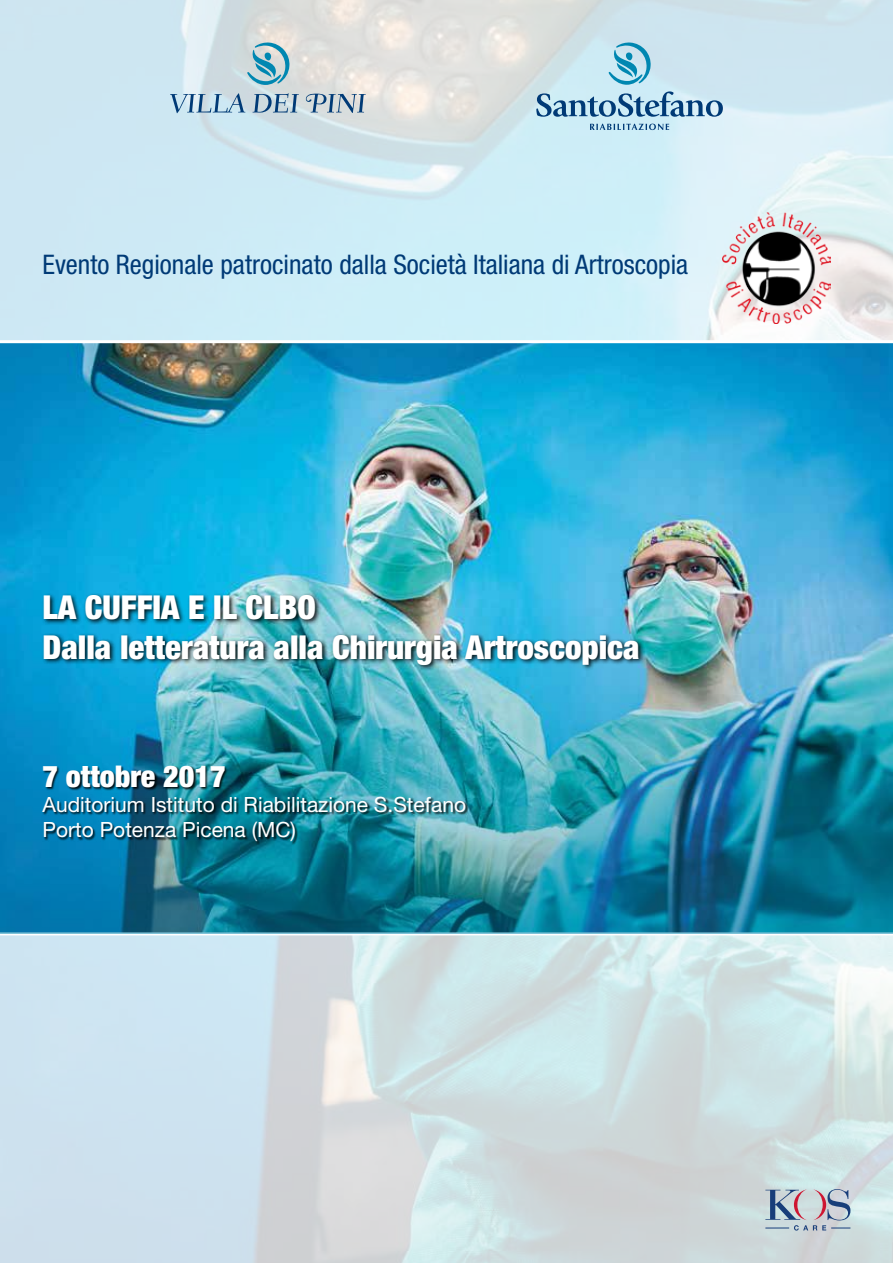
<style>
.page{position:relative;width:893px;height:1263px;background:#fff}
.page>*{position:absolute;margin:0;border:0;box-sizing:border-box;transform-origin:0 0}
.t1{font:900 condensed 33px/39.6px "Helvetica Neue LT Std";color:#fff}
.t2{font:900 condensed 30px "Helvetica Neue LT Std";color:#fff}
.t3{font:condensed 27px "Helvetica Neue LT Std";color:#003a76}
.t4{font:21px/25.2px "Helvetica Neue LT Std";color:#fff}
</style>
<div class="page">
<img style="left:0;top:0;width:893px;height:1263px">
<img style="left:0;top:342px;width:893px;height:592px">
<svg style="left:765px;top:1189px;width:85px;height:41px;background:#aeb4c2"></svg>
<div style="left:42px;top:592px;width:603px;height:79px;background:#000;opacity:.9"></div>
<div style="left:43px;top:766px;width:426px;height:79px;background:#000;opacity:.9"></div>
<svg style="left:247px;top:43px;width:43px;height:42px;background:#90bfcc"></svg>
<svg style="left:170px;top:93px;width:75px;height:20px"></svg>
<svg style="left:253px;top:93px;width:46px;height:20px"></svg>
<svg style="left:306px;top:94px;width:60px;height:19px"></svg>
<img style="left:722px;top:213px;width:108px;height:110px">
<svg style="left:590px;top:124px;width:79px;height:6px"></svg>
<svg style="left:609px;top:43px;width:42px;height:42px;background:#87c6dc"></svg>
<svg style="left:536px;top:91px;width:187px;height:26px;background:#8eb4cd"></svg>
<p class="t3" style="left:43px;top:249px;width:647px">Evento Regionale patrocinato dalla Società Italiana di Artroscopia</p>
<h1 class="t1" style="left:43px;top:587px;width:599px">LA CUFFIA E IL CLBO<br>Dalla letteratura alla Chirurgia Artroscopica</h1>
<h2 class="t2" style="left:43px;top:758px;width:185px">7 ottobre 2017</h2>
<p class="t4" style="left:43px;top:792px;width:425px">Auditorium Istituto di Riabilitazione S.Stefano<br>Porto Potenza Picena (MC)</p>
</div>
